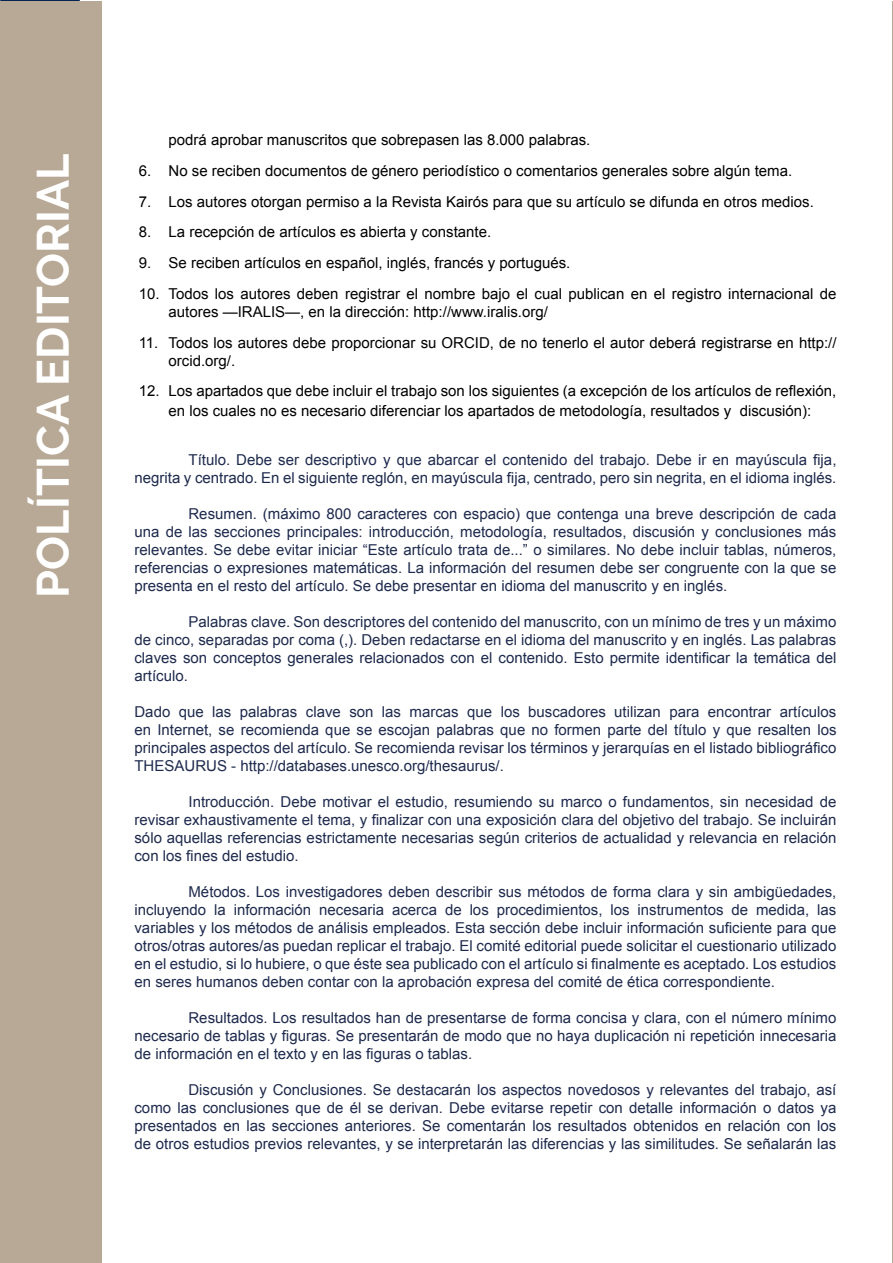
<style>
.page{position:relative;width:893px;height:1263px;background:#fff}
.page>*{position:absolute;margin:0;border:0;box-sizing:border-box;transform-origin:0 0}
.t1{font:700 45px "Raleway";color:#fff}
.t2{font:15px/18px "Arial";color:#1e2a4d;text-align:justify}
.t3{font:15px/18px "Arial";color:#000}
</style>
<div class="page">
<div style="left:0;top:1px;width:102px;height:1261px;background:#b8a896"></div>
<hr style="left:892px;top:1px;width:1px;height:1261px;background:#b8a896">
<h1 class="t1" style="left:27px;top:598px;width:445px;rotate:-90deg">POLÍTICA EDITORIAL</h1>
<p class="t3" style="left:169px;top:131px;width:423px">podrá aprobar manuscritos que sobrepasen las 8.000 palabras.</p>
<p class="t3" style="left:139px;top:162px;width:655px">6. No se reciben documentos de género periodístico o comentarios generales sobre algún tema.</p>
<p class="t3" style="left:139px;top:192px;width:677px">7. Los autores otorgan permiso a la Revista Kairós para que su artículo se difunda en otros medios.</p>
<p class="t3" style="left:139px;top:223px;width:354px">8. La recepción de artículos es abierta y constante.</p>
<p class="t3" style="left:139px;top:254px;width:433px">9. Se reciben artículos en español, inglés, francés y portugués.</p>
<p class="t3" style="left:169px;top:285px;width:669px;text-indent:-30px">10. Todos los autores deben registrar el nombre bajo el cual publican en el registro internacional de autores —IRALIS—, en la dirección: http://www.iralis.org/</p>
<p class="t3" style="left:169px;top:333px;width:669px;text-indent:-30px">11. Todos los autores debe proporcionar su ORCID, de no tenerlo el autor deberá registrarse en http:// orcid.org/.</p>
<p class="t3" style="left:139px;top:381px;width:699px;line-height:19.8px;text-align:center">12. Los apartados que debe incluir el trabajo son los siguientes (a excepción de los artículos de reflexión, en los cuales no es necesario diferenciar los apartados de metodología, resultados y discusión):</p>
<p class="t2" style="left:134px;top:451px;width:703px;text-align:right">Título. Debe ser descriptivo y que abarcar el contenido del trabajo. Debe ir en mayúscula fija,<br>negrita y centrado. En el siguiente reglón, en mayúscula fija, centrado, pero sin negrita, en el idioma inglés.</p>
<p class="t2" style="left:134px;top:505px;width:703px;text-indent:54px">Resumen. (máximo 800 caracteres con espacio) que contenga una breve descripción de cada una de las secciones principales: introducción, metodología, resultados, discusión y conclusiones más relevantes. Se debe evitar iniciar “Este artículo trata de...” o similares. No debe incluir tablas, números, referencias o expresiones matemáticas. La información del resumen debe ser congruente con la que se presenta en el resto del artículo. Se debe presentar en idioma del manuscrito y en inglés.</p>
<p class="t2" style="left:134px;top:613px;width:703px;text-indent:54px">Palabras clave. Son descriptores del contenido del manuscrito, con un mínimo de tres y un máximo de cinco, separadas por coma (,). Deben redactarse en el idioma del manuscrito y en inglés. Las palabras claves son conceptos generales relacionados con el contenido. Esto permite identificar la temática del artículo.</p>
<p class="t2" style="left:134px;top:703px;width:703px">Dado que las palabras clave son las marcas que los buscadores utilizan para encontrar artículos en Internet, se recomienda que se escojan palabras que no formen parte del título y que resalten los principales aspectos del artículo. Se recomienda revisar los términos y jerarquías en el listado bibliográfico THESAURUS - http://databases.unesco.org/thesaurus/.</p>
<p class="t2" style="left:134px;top:793px;width:703px;text-indent:54px">Introducción. Debe motivar el estudio, resumiendo su marco o fundamentos, sin necesidad de revisar exhaustivamente el tema, y finalizar con una exposición clara del objetivo del trabajo. Se incluirán sólo aquellas referencias estrictamente necesarias según criterios de actualidad y relevancia en relación con los fines del estudio.</p>
<p class="t2" style="left:134px;top:883px;width:703px;text-indent:54px">Métodos. Los investigadores deben describir sus métodos de forma clara y sin ambigüedades, incluyendo la información necesaria acerca de los procedimientos, los instrumentos de medida, las variables y los métodos de análisis empleados. Esta sección debe incluir información suficiente para que otros/otras autores/as puedan replicar el trabajo. El comité editorial puede solicitar el cuestionario utilizado en el estudio, si lo hubiere, o que éste sea publicado con el artículo si finalmente es aceptado. Los estudios en seres humanos deben contar con la aprobación expresa del comité de ética correspondiente.</p>
<p class="t2" style="left:134px;top:1009px;width:703px;text-indent:54px">Resultados. Los resultados han de presentarse de forma concisa y clara, con el número mínimo necesario de tablas y figuras. Se presentarán de modo que no haya duplicación ni repetición innecesaria de información en el texto y en las figuras o tablas.</p>
<p class="t2" style="left:134px;top:1081px;width:703px;text-indent:54px">Discusión y Conclusiones. Se destacarán los aspectos novedosos y relevantes del trabajo, así como las conclusiones que de él se derivan. Debe evitarse repetir con detalle información o datos ya presentados en las secciones anteriores. Se comentarán los resultados obtenidos en relación con los de otros estudios previos relevantes, y se interpretarán las diferencias y las similitudes. Se señalarán las</p>
</div>
